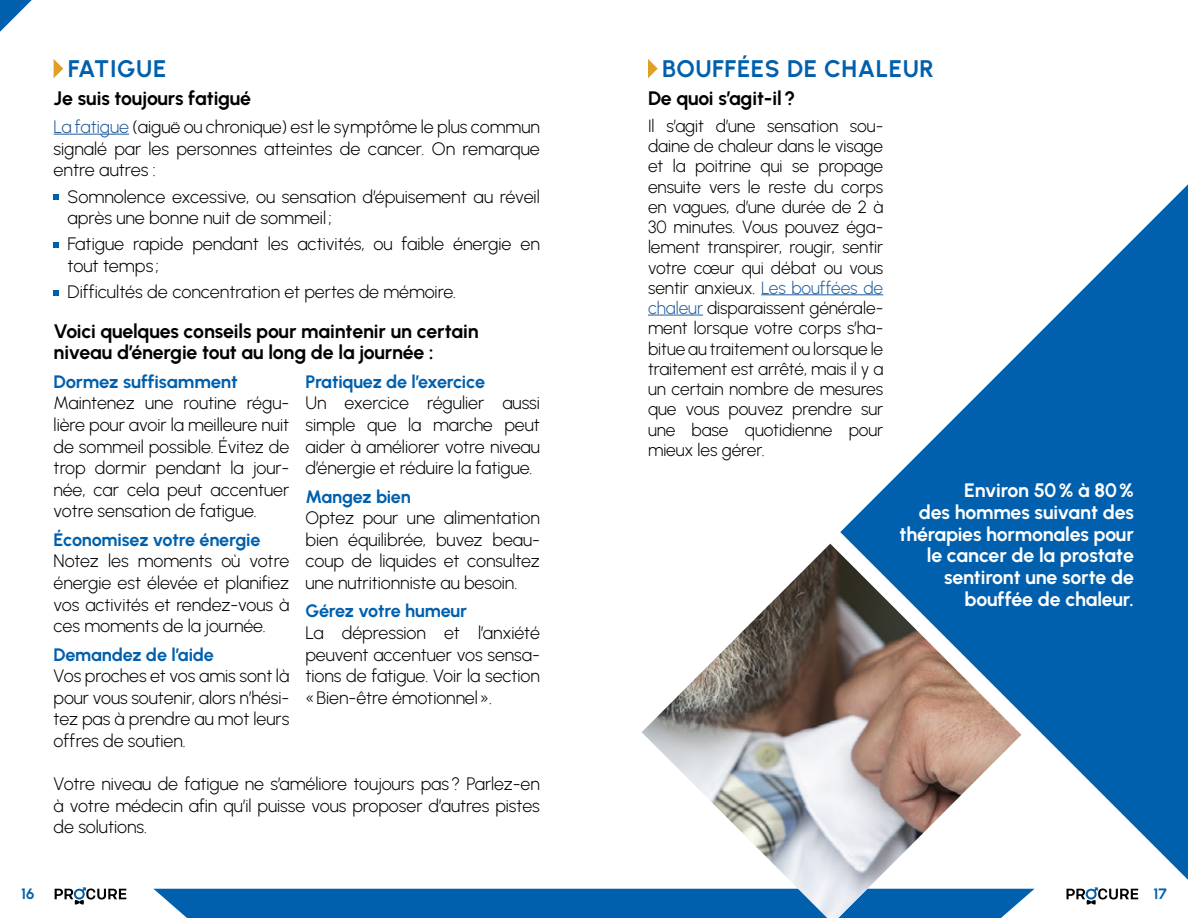
<style>
.page{position:relative;width:1188px;height:918px;background:#fff}
.page>*{position:absolute;margin:0;border:0;box-sizing:border-box;transform-origin:0 0}
.t1{font:700 24px "Urbanist";letter-spacing:.025em;color:#0060ae}
.t2{font:700 19.5px/21.3px "Urbanist";letter-spacing:-.01em;color:#000}
.t3{font:700 19.5px/21.6px "Urbanist";letter-spacing:-.01em;color:#fff;text-align:right}
.t4{font:300 18px/21.6px "Urbanist";color:#000;text-align:justify}
.t5{font:700 18px "Urbanist";letter-spacing:-.01em;color:#0060ae}
.t6{font:300 17.7px/20.2px "Urbanist";letter-spacing:-.005em;color:#000;text-align:justify}
.t7{font:700 15px "Urbanist";color:#0060ae}
.s1{color:#215e9e}
</style>
<div class="page">
<div style="left:154px;top:889px;width:880px;height:29px;background:#0060ae"></div>
<svg style="left:1066px;top:887px;width:72px;height:18px"></svg>
<svg style="left:55px;top:887px;width:71px;height:18px"></svg>
<svg style="left:648px;top:59px;width:10px;height:19px"></svg>
<hr style="left:54px;top:134px;width:75px;height:1px;background:#215e9e">
<svg style="left:54px;top:59px;width:9px;height:19px"></svg>
<svg style="left:54px;top:194px;width:5px;height:6px"></svg>
<svg style="left:54px;top:242px;width:5px;height:5px"></svg>
<svg style="left:54px;top:290px;width:5px;height:5px"></svg>
<svg style="left:840px;top:184px;width:348px;height:696px;fill:#0060ae"></svg>
<img style="left:642px;top:544px;width:379px;height:374px">
<svg style="left:0;top:0;width:32px;height:32px"></svg>
<hr style="left:761px;top:295px;width:122px;height:1px;background:#215e9e">
<hr style="left:648px;top:315px;width:55px;height:1px;background:#215e9e">
<h1 class="t1" style="left:68px;top:53px;width:100px">FATIGUE</h1>
<h1 class="t1" style="left:662px;top:53px;width:274px">BOUFFÉES DE CHALEUR</h1>
<p class="t2" style="left:54px;top:87px;width:199px">Je suis toujours fatigué</p>
<p class="t4" style="left:54px;top:116px;width:488px"><span class="s1">La fatigue</span> (aiguë ou chronique) est le symptôme le plus commun signalé par les personnes atteintes de cancer. On remarque entre autres :</p>
<p class="t4" style="left:68px;top:185px;width:474px">Somnolence excessive, ou sensation d’épuisement au réveil après une bonne nuit de sommeil ;</p>
<p class="t4" style="left:68px;top:233px;width:474px">Fatigue rapide pendant les activités, ou faible énergie en tout temps ;</p>
<p class="t4" style="left:68px;top:281px;width:390px">Difficultés de concentration et pertes de mémoire.</p>
<p class="t2" style="left:54px;top:320px;width:427px">Voici quelques conseils pour maintenir un certain niveau d’énergie tout au long de la journée :</p>
<p class="t2" style="left:648px;top:87px;width:149px">De quoi s’agit-il?</p>
<p class="t6" style="left:648px;top:115px;width:237px">Il s’agit d’une sensation sou&shy;daine de chaleur dans le visage et la poitrine qui se propage ensuite vers le reste du corps en vagues, d’une durée de 2 à 30 minutes. Vous pouvez éga&shy;lement transpirer, rougir, sentir votre cœur qui débat ou vous sentir anxieux. <span class="s1">Les bouffées de chaleur</span> disparaissent générale&shy;ment lorsque votre corps s’ha&shy;bitue au traitement ou lorsque le traitement est arrêté, mais il y a un certain nombre de mesures que vous pouvez prendre sur une base quotidienne pour mieux les gérer.</p>
<p class="t5" style="left:54px;top:370px;width:186px">Dormez suffisamment</p>
<p class="t4" style="left:54px;top:392px;width:237px">Maintenez une routine régu&shy;lière pour avoir la meilleure nuit de sommeil possible. Évitez de trop dormir pendant la jour&shy;née, car cela peut accentuer votre sensation de fatigue.</p>
<p class="t5" style="left:54px;top:528px;width:208px">Économisez votre énergie</p>
<p class="t4" style="left:54px;top:550px;width:237px">Notez les moments où votre énergie est élevée et planifiez vos activités et rendez-vous à ces moments de la journée.</p>
<p class="t5" style="left:54px;top:642px;width:162px">Demandez de l’aide</p>
<p class="t4" style="left:54px;top:665px;width:237px">Vos proches et vos amis sont là pour vous soutenir, alors n’hési&shy;tez pas à prendre au mot leurs offres de soutien.</p>
<p class="t5" style="left:306px;top:370px;width:181px">Pratiquez de l’exercice</p>
<p class="t4" style="left:306px;top:392px;width:236px">Un exercice régulier aussi simple que la marche peut aider à améliorer votre niveau d’énergie et réduire la fatigue.</p>
<p class="t5" style="left:306px;top:484px;width:107px">Mangez bien</p>
<p class="t4" style="left:306px;top:507px;width:236px">Optez pour une alimentation bien équilibrée, buvez beau&shy;coup de liquides et consultez une nutritionniste au besoin.</p>
<p class="t5" style="left:306px;top:599px;width:163px">Gérez votre humeur</p>
<p class="t4" style="left:306px;top:621px;width:236px">La dépression et l’anxiété peuvent accentuer vos sensa&shy;tions de fatigue. Voir la section «Bien-être émotionnel ».</p>
<p class="t3" style="left:899px;top:479px;width:236px">Environ 50% à 80%<br>des hommes suivant des thérapies hormonales pour le cancer de la prostate sentiront une sorte de bouffée de chaleur.</p>
<p class="t4" style="left:54px;top:773px;width:488px">Votre niveau de fatigue ne s’améliore toujours pas ? Parlez-en à votre médecin afin qu’il puisse vous proposer d’autres pistes de solutions.</p>
<p class="t7" style="left:21px;top:884px;width:15px">16</p>
<p class="t7" style="left:1153px;top:884px;width:15px">17</p>
</div>
